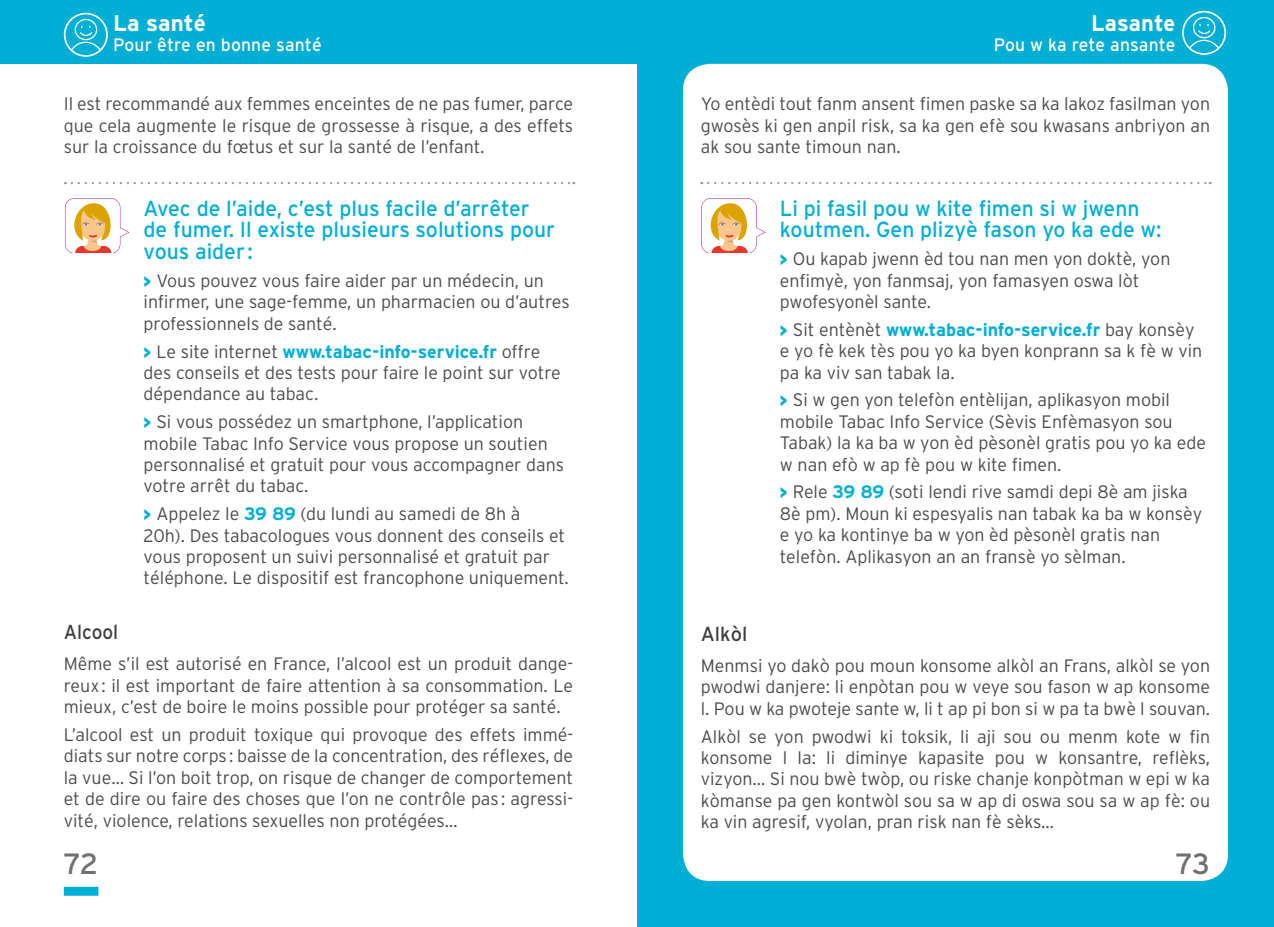
<style>
.page{position:relative;width:1274px;height:927px;background:#fff}
.page>*{position:absolute;margin:0;border:0;box-sizing:border-box;transform-origin:0 0}
.t1{font:29.25px "Interstate";color:#70706f}
.t2{font:700 22.5px "Interstate";color:#fff}
.t3{font:21.82px/21.8px "Interstate";color:#00afd3}
.t4{font:20.25px "Interstate";color:#3d3d3c;scale:.93 1}
.t5{font:20.25px "Interstate";color:#3d3d3c}
.t6{font:300 18px/21.4px "Interstate";color:#4b4b4a}
.t7{font:18px "Interstate";letter-spacing:.01em;color:#fff}
.s1{font-weight:900;font-size:15.3px;color:#00afd3}
.s2{font-weight:700;color:#00afd3}
</style>
<div class="page">
<div style="left:0;top:0;width:1273px;height:64px;background:#00afd3"></div>
<div style="left:637px;top:0;width:636px;height:926px;background:#00afd3"></div>
<div style="left:682px;top:64px;width:545px;height:816px;background:#fff;border-radius:27px"></div>
<div style="left:64px;top:886px;width:34px;height:9px;background:#00afd3"></div>
<div style="left:64px;top:13px;width:44px;height:44px;border:2px solid #fff;border-radius:50%"></div>
<div style="left:75px;top:19px;width:22px;height:21px;border:1px solid #fff;border-radius:50%"></div>
<svg style="left:70px;top:26px;width:32px;height:26px"></svg>
<div style="left:1181px;top:11px;width:44px;height:44px;border:2px solid #fff;border-radius:50%"></div>
<div style="left:1192px;top:17px;width:23px;height:21px;border:1px solid #fff;border-radius:50%"></div>
<svg style="left:1187px;top:24px;width:32px;height:26px"></svg>
<svg style="left:65px;top:198px;width:64px;height:55px"></svg>
<svg style="left:72px;top:182px;width:502px;height:2px"></svg>
<svg style="left:701px;top:198px;width:64px;height:55px"></svg>
<svg style="left:708px;top:182px;width:502px;height:2px"></svg>
<p class="t2" style="left:113px;top:10px;width:94px">La santé</p>
<p class="t7" style="left:113px;top:35px;width:210px">Pour être en bonne santé</p>
<p class="t2" style="left:1090px;top:10px;width:86px">Lasante</p>
<p class="t7" style="left:993px;top:35px;width:183px">Pou w ka rete ansante</p>
<p class="t6" style="left:64px;top:93px;width:510px;text-align:justify">Il est recommandé aux femmes enceintes de ne pas fumer, parce que cela augmente le risque de grossesse à risque, a des effets sur la croissance du fœtus et sur la santé de l’enfant.</p>
<p class="t6" style="left:700px;top:93px;width:510px;text-align:justify">Yo entèdi tout fanm ansent fimen paske sa ka lakoz fasilman yon gwosès ki gen anpil risk, sa ka gen efè sou kwasans anbriyon an ak sou sante timoun nan.</p>
<p class="t3" style="left:144px;top:197px;width:413px">Avec de l’aide, c’est plus facile d’arrêter de fumer. I l existe plusieurs solutions pour vous aider :</p>
<p class="t6" style="left:144px;top:270px;width:427px"><span class="s1">&gt;</span> Vous pouvez vous faire aider par un médecin, un infirmer, une sage-femme, un pharmacien ou d’autres professionnels de santé.</p>
<p class="t6" style="left:144px;top:340px;width:418px"><span class="s1">&gt;</span> Le site internet <span class="s2">www.tabac-info-service.fr</span> offre des conseils et des tests pour faire le point sur votre dépendance au tabac.</p>
<p class="t6" style="left:144px;top:411px;width:422px"><span class="s1">&gt;</span> Si vous possédez un smartphone, l’application mobile Tabac Info Service vous propose un soutien personnalisé et gratuit pour vous accompagner dans votre arrêt du tabac.</p>
<p class="t6" style="left:144px;top:502px;width:426px"><span class="s1">&gt;</span> Appelez le <span class="s2">39 89</span> (du lundi au samedi de 8h à<br>20h). Des tabacologues vous donnent des conseils et vous proposent un suivi personnalisé et gratuit par téléphone. Le dispositif est francophone uniquement.</p>
<p class="t4" style="left:64px;top:620px;width:60px">Alcool</p>
<p class="t6" style="left:64px;top:653px;width:510px;text-align:justify">Même s’il est autorisé en France, l’alcool est un produit dange&shy;reux: il est important de faire attention à sa consommation. Le mieux, c’est de boire le moins possible pour protéger sa santé.</p>
<p class="t6" style="left:64px;top:723px;width:510px;text-align:justify">L’alcool est un produit toxique qui provoque des effets immé&shy;diats sur notre corps : baisse de la concentration, des réflexes, de la vue… Si l’on boit trop, on risque de changer de comportement et de dire ou faire des choses que l’on ne contrôle pas : agressi&shy;vité, violence, relations sexuelles non protégées…</p>
<p class="t3" style="left:779px;top:197px;width:383px">Li pi fasil pou w kite fimen si w jwenn koutmen. Gen plizyè fason yo ka ede w:</p>
<p class="t6" style="left:779px;top:248px;width:392px"><span class="s1">&gt;</span> Ou kapab jwenn èd tou nan men yon doktè, yon enfimyè, yon fanmsaj, yon famasyen oswa lòt pwofesyonèl sante.</p>
<p class="t6" style="left:779px;top:318px;width:424px"><span class="s1">&gt;</span> Sit entènèt <span class="s2">www.tabac-info-service.fr</span> bay konsèy e yo fè kek tès pou yo ka byen konprann sa k fè w vin pa ka viv san tabak la.</p>
<p class="t6" style="left:779px;top:389px;width:427px"><span class="s1">&gt;</span> Si w gen yon telefòn entèlijan, aplikasyon mobil mobile Tabac Info Service (Sèvis Enfèmasyon sou Tabak) la ka ba w yon èd pèsonèl gratis pou yo ka ede w nan efò w ap fè pou w kite fimen.</p>
<p class="t6" style="left:779px;top:481px;width:424px"><span class="s1">&gt;</span> Rele <span class="s2">39 89</span> (soti lendi rive samdi depi 8è am jiska 8è pm). Moun ki espesyalis nan tabak ka ba w konsèy e yo ka kontinye ba w yon èd pèsonèl gratis nan telefòn. Aplikasyon an an fransè yo sèlman.</p>
<p class="t5" style="left:700px;top:622px;width:48px">Alkòl</p>
<p class="t6" style="left:700px;top:654px;width:510px;text-align:justify">Menmsi yo dakò pou moun konsome alkòl an Frans, alkòl se yon pwodwi danjere: li enpòtan pou w veye sou fason w ap konsome l. Pou w ka pwoteje sante w, li t ap pi bon si w pa ta bwè l souvan.</p>
<p class="t6" style="left:700px;top:725px;width:510px;text-align:justify">Alkòl se yon pwodwi ki toksik, li aji sou ou menm kote w fin konsome l la: li diminye kapasite pou w konsantre, reflèks, vizyon... Si nou bwè twòp, ou riske chanje konpòtman w epi w ka kòmanse pa gen kontwòl sou sa w ap di oswa sou sa w ap fè: ou ka vin agresif, vyolan, pran risk nan fè sèks...</p>
<h1 class="t1" style="left:64px;top:846px;width:36px">72</h1>
<h1 class="t1" style="left:1175px;top:846px;width:36px">73</h1>
</div>
